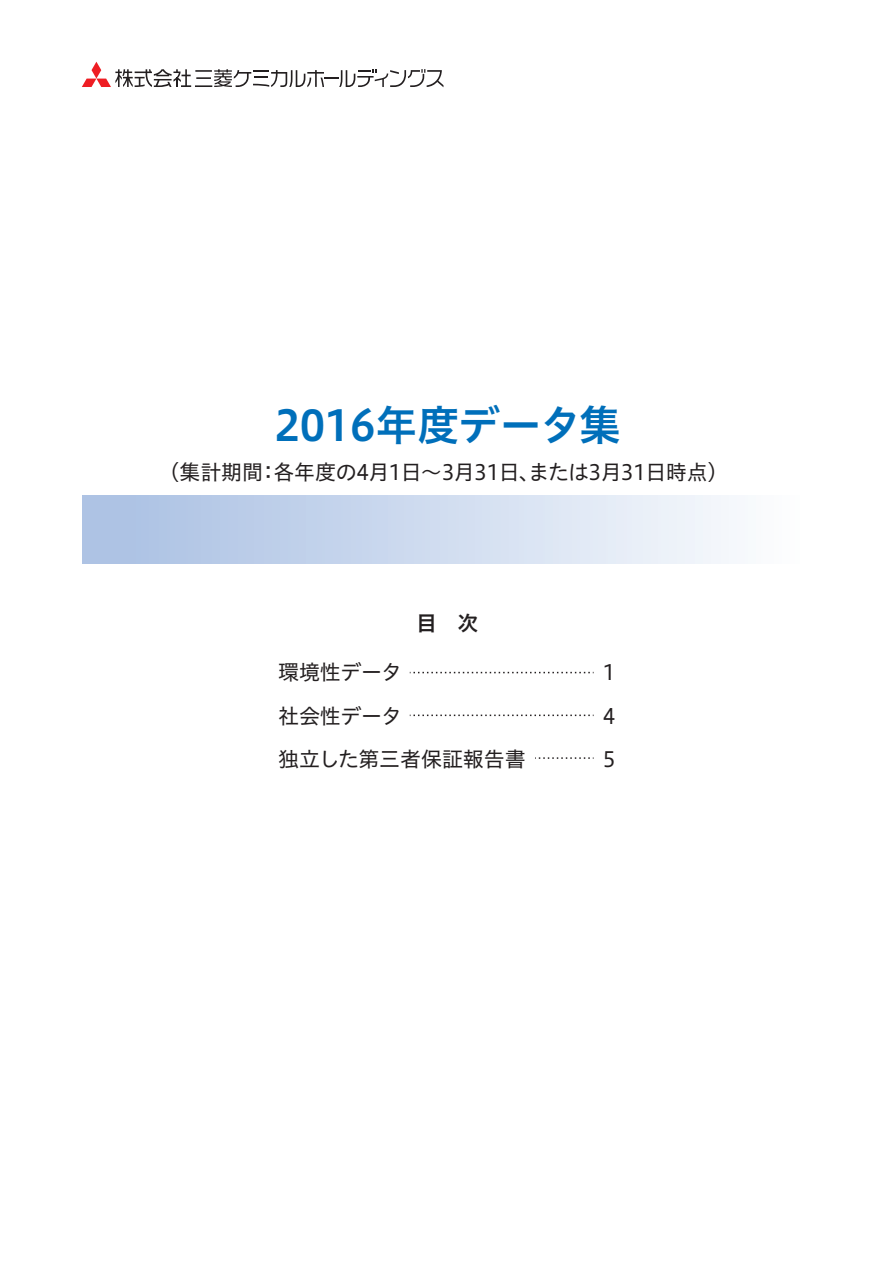
<style>
.page{position:relative;width:893px;height:1263px;background:#fff}
.page>*{position:absolute;margin:0;border:0;box-sizing:border-box;transform-origin:0 0}
.t1{font:42px "Hiragino UD Sans Std N W6";letter-spacing:-.005em;color:#006fba}
.t2{font:21px/43.5px "Hiragino UD Sans Std N W4";letter-spacing:-.015em;color:#231f20}
.t3{font:21px "Hiragino UD Sans Std N W6";color:#231f20}
</style>
<div class="page">
<div style="left:82px;top:495px;width:723px;height:68px;background:linear-gradient(to right,#a7bee2,#fcfdfe)"></div>
<svg style="left:410px;top:672px;width:184px;height:1px"></svg>
<svg style="left:410px;top:714px;width:184px;height:2px"></svg>
<svg style="left:535px;top:757px;width:59px;height:2px"></svg>
<svg style="left:82px;top:62px;width:361px;height:25px"></svg>
<h1 class="t1" style="left:274px;top:393px;width:348px">2016年度データ集</h1>
<p class="t2" style="left:159px;top:449px;width:571px">（集計期間：各年度の4月1日～3月31日、または3月31日時点）</p>
<p class="t3" style="left:416px;top:607px;width:64px">目　次</p>
<p class="t2" style="left:278px;top:649px;width:249px">環境性データ<br>社会性データ<br>独立した第三者保証報告書</p>
<p class="t2" style="left:603px;top:649px;width:14px;text-align:justify">1<br>4<br>5</p>
</div>
